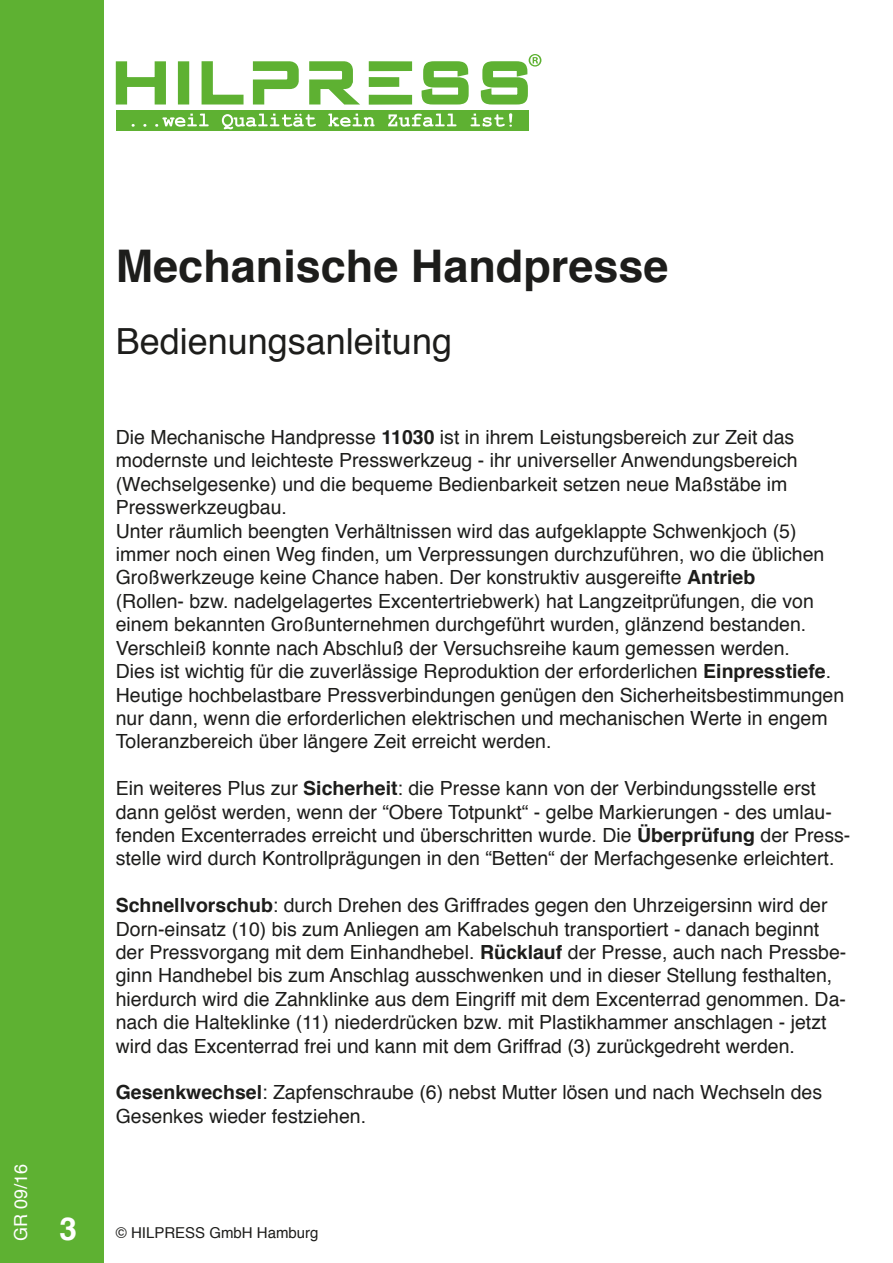
<style>
.page{position:relative;width:893px;height:1263px;background:#fff}
.page>*{position:absolute;margin:0;border:0;box-sizing:border-box;transform-origin:0 0}
.t1{font:700 45px "Helvetica";color:#1d1d1b}
.t2{font:36px "Helvetica";color:#1d1d1b}
.t3{font:700 31.5px "Helvetica";color:#fff}
.t4{font:19.5px/23.4px "Helvetica";color:#1d1d1b}
.t5{font:18px "Helvetica";color:#fff}
.t6{font:15px "Helvetica";color:#1d1d1b}
.s1{font-weight:700}
</style>
<div class="page">
<svg style="left:253px;top:61px;width:46px;height:44px"></svg>
<svg style="left:309px;top:61px;width:51px;height:44px"></svg>
<svg style="left:116px;top:61px;width:50px;height:44px"></svg>
<div style="left:178px;top:61px;width:11px;height:43px;background:#5eb132"></div>
<svg style="left:201px;top:61px;width:43px;height:44px"></svg>
<svg style="left:421px;top:61px;width:48px;height:44px"></svg>
<div style="left:369px;top:61px;width:43px;height:10px;background:#5eb132"></div>
<div style="left:369px;top:95px;width:43px;height:10px;background:#5eb132"></div>
<div style="left:369px;top:77px;width:30px;height:10px;background:#5eb132"></div>
<div style="left:116px;top:110px;width:413px;height:21px;background:#5eb132"></div>
<svg style="left:155px;top:114px;width:54px;height:13px"></svg>
<svg style="left:222px;top:114px;width:94px;height:15px"></svg>
<svg style="left:328px;top:114px;width:47px;height:13px"></svg>
<svg style="left:388px;top:114px;width:68px;height:13px"></svg>
<svg style="left:470px;top:113px;width:42px;height:14px"></svg>
<svg style="left:480px;top:54px;width:61px;height:51px"></svg>
<div style="left:0;top:0;width:103px;height:1263px;background:#5eb132"></div>
<p class="t5" style="left:7px;top:1241px;width:79px;rotate:-90deg">GR 09/16</p>
<p class="t3" style="left:60px;top:1204px;width:19px">3</p>
<p class="t1" style="left:116px;top:230px;width:554px">Mechanische Handpresse</p>
<p class="t2" style="left:116px;top:313px;width:338px">Bedienungsanleitung</p>
<p class="t4" style="left:116px;top:426px;width:680px">Die Mechanische Handpresse <span class="s1">11030</span> ist in ihrem Leistungsbereich zur Zeit das</p>
<p class="t4" style="left:116px;top:449px;width:683px">modernste und leichteste Presswerkzeug - ihr universeller Anwendungsbereich</p>
<p class="t4" style="left:116px;top:473px;width:673px">(Wechselgesenke) und die bequeme Bedienbarkeit setzen neue Maßstäbe im</p>
<p class="t4" style="left:116px;top:496px;width:173px">Presswerkzeugbau.</p>
<p class="t4" style="left:116px;top:520px;width:682px">Unter räumlich beengten Verhältnissen wird das aufgeklappte Schwenkjoch (5)</p>
<p class="t4" style="left:116px;top:543px;width:710px">immer noch einen Weg finden, um Verpressungen durchzuführen, wo die üblichen</p>
<p class="t4" style="left:116px;top:566px;width:641px">Großwerkzeuge keine Chance haben. Der konstruktiv ausgereifte <span class="s1">Antrieb</span></p>
<p class="t4" style="left:116px;top:590px;width:700px">(Rollen- bzw. nadelgelagertes Excentertriebwerk) hat Langzeitprüfungen, die von</p>
<p class="t4" style="left:116px;top:613px;width:692px">einem bekannten Großunternehmen durchgeführt wurden, glänzend bestanden.</p>
<p class="t4" style="left:116px;top:637px;width:676px">Verschleiß konnte nach Abschluß der Versuchsreihe kaum gemessen werden.</p>
<p class="t4" style="left:116px;top:660px;width:717px">Dies ist wichtig für die zuverlässige Reproduktion der erforderlichen <span class="s1">Einpresstiefe</span>.</p>
<p class="t4" style="left:116px;top:683px;width:730px">Heutige hochbelastbare Pressverbindungen genügen den Sicherheitsbestimmungen</p>
<p class="t4" style="left:116px;top:707px;width:713px">nur dann, wenn die erforderlichen elektrischen und mechanischen Werte in engem</p>
<p class="t4" style="left:116px;top:730px;width:437px">Toleranzbereich über längere Zeit erreicht werden.</p>
<p class="t4" style="left:116px;top:777px;width:736px">Ein weiteres Plus zur <span class="s1">Sicherheit</span>: die Presse kann von der Verbindungsstelle erst dann gelöst werden, wenn der “Obere Totpunkt“ - gelbe Markierungen - des umlau&shy;fenden Excenterrades erreicht und überschritten wurde. Die <span class="s1">Überprüfung</span> der Press&shy;stelle wird durch Kontrollprägungen in den “Betten“ der Merfachgesenke erleichtert.</p>
<p class="t4" style="left:116px;top:894px;width:732px"><span class="s1">Schnellvorschub</span>: durch Drehen des Griffrades gegen den Uhrzeigersinn wird der Dorn-einsatz (10) bis zum Anliegen am Kabelschuh transportiert - danach beginnt der Pressvorgang mit dem Einhandhebel. <span class="s1">Rücklauf</span> der Presse, auch nach Pressbe&shy;ginn Handhebel bis zum Anschlag ausschwenken und in dieser Stellung festhalten, hierdurch wird die Zahnklinke aus dem Eingriff mit dem Excenterrad genommen. Da&shy;nach die Halteklinke (11) niederdrücken bzw. mit Plastikhammer anschlagen - jetzt wird das Excenterrad frei und kann mit dem Griffrad (3) zurückgedreht werden.</p>
<p class="t4" style="left:116px;top:1081px;width:708px"><span class="s1">Gesenkwechsel</span>: Zapfenschraube (6) nebst Mutter lösen und nach Wechseln des<br>Gesenkes wieder festziehen.</p>
<p class="t6" style="left:116px;top:1221px;width:204px">© HILPRESS GmbH Hamburg</p>
</div>
